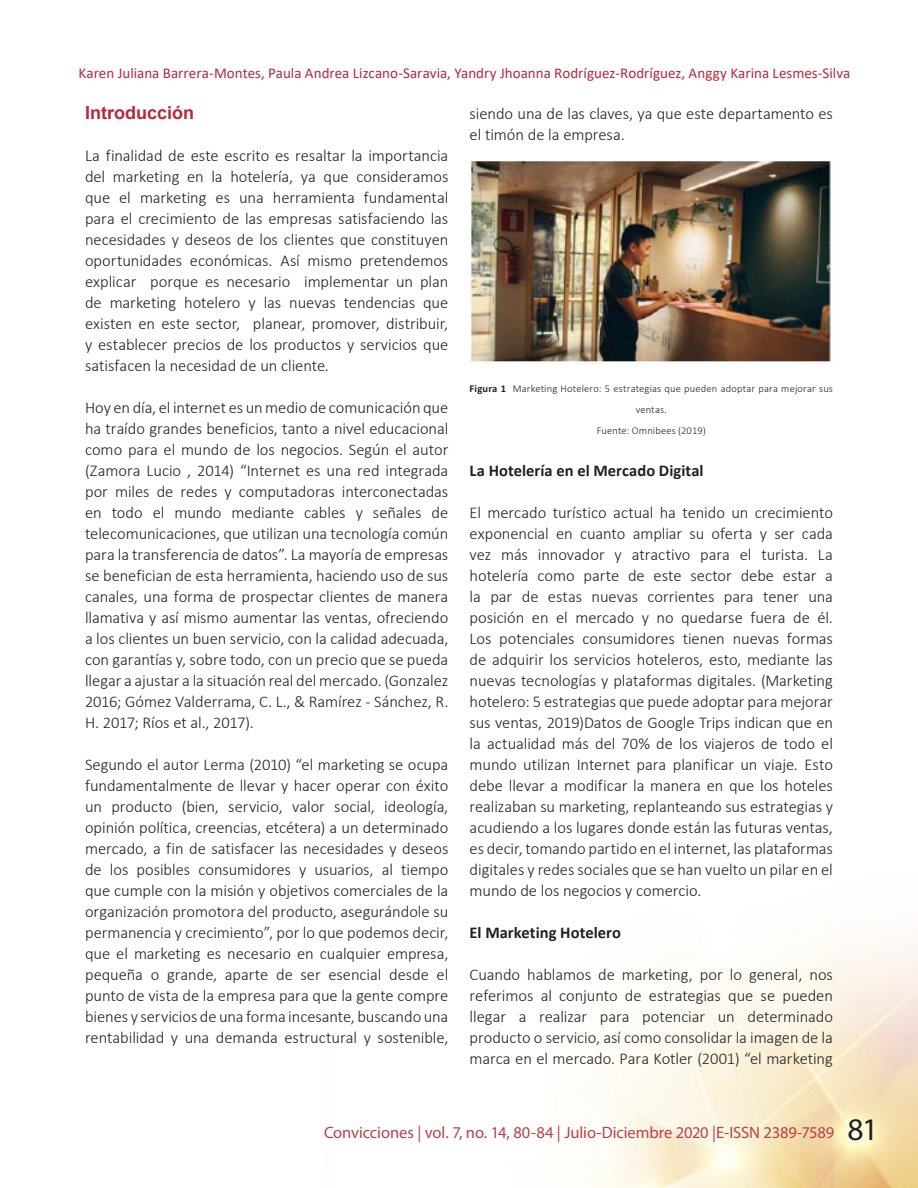
<style>
.page{position:relative;width:918px;height:1188px;background:#fff}
.page>*{position:absolute;margin:0;border:0;box-sizing:border-box;transform-origin:0 0}
.sub{font:700 18px "Arial";color:#b5283e}
.t1{font:300 16.5px/21px "Calibri";letter-spacing:-.005em;color:#231f20;text-align:justify}
.t2{font:16.5px "Myriad Pro";letter-spacing:-.005em;color:#bb404a}
.t3{font:700 16.5px "Calibri";color:#231f20}
.t4{font:15px "Calibri";color:#b5283e}
.t5{font:300 10.5px/21px "Calibri";letter-spacing:.015em;color:#231f20;text-align:center}
.s1{font-weight:700}
.s2{font-size:31.5px;color:#231f20}
</style>
<div class="page">
<img style="left:469px;top:202px;width:449px;height:986px">
<img style="left:470px;top:160px;width:363px;height:204px">
<p class="t4" style="left:79px;top:63px;width:773px">Karen Juliana Barrera-Montes, Paula Andrea Lizcano-Saravia, Yandry Jhoanna Rodríguez-Rodríguez, Anggy Karina Lesmes-Silva</p>
<p class="sub" style="left:85px;top:100px;width:111px">Introducción</p>
<p class="t1" style="left:85px;top:145px;width:365px">La finalidad de este escrito es resaltar la importancia del marketing en la hotelería, ya que consideramos que el marketing es una herramienta fundamental para el crecimiento de las empresas satisfaciendo las necesidades y deseos de los clientes que constituyen oportunidades económicas. Así mismo pretendemos explicar porque es necesario implementar un plan de marketing hotelero y las nuevas tendencias que existen en este sector, planear, promover, distribuir, y establecer precios de los productos y servicios que satisfacen la necesidad de un cliente.</p>
<p class="t1" style="left:85px;top:397px;width:365px">Hoy en día, el internet es un medio de comunicación que ha traído grandes beneficios, tanto a nivel educacional como para el mundo de los negocios. Según el autor (Zamora Lucio , 2014) “Internet es una red integrada por miles de redes y computadoras interconectadas en todo el mundo mediante cables y señales de telecomunicaciones, que utilizan una tecnología común para la transferencia de datos”. La mayoría de empresas se benefician de esta herramienta, haciendo uso de sus canales, una forma de prospectar clientes de manera llamativa y así mismo aumentar las ventas, ofreciendo a los clientes un buen servicio, con la calidad adecuada, con garantías y, sobre todo, con un precio que se pueda llegar a ajustar a la situación real del mercado. (Gonzalez 2016; Gómez Valderrama, C. L., &amp; Ramírez - Sánchez, R.<br>H. 2017; Ríos et al., 2017).</p>
<p class="t1" style="left:85px;top:754px;width:365px">Segundo el autor Lerma (2010) “el marketing se ocupa fundamentalmente de llevar y hacer operar con éxito un producto (bien, servicio, valor social, ideología, opinión política, creencias, etcétera) a un determinado mercado, a fin de satisfacer las necesidades y deseos de los posibles consumidores y usuarios, al tiempo que cumple con la misión y objetivos comerciales de la organización promotora del producto, asegurándole su permanencia y crecimiento”, por lo que podemos decir, que el marketing es necesario en cualquier empresa, pequeña o grande, aparte de ser esencial desde el punto de vista de la empresa para que la gente compre bienes y servicios de una forma incesante, buscando una rentabilidad y una demanda estructural y sostenible,</p>
<p class="t1" style="left:470px;top:103px;width:365px">siendo una de las claves, ya que este departamento es el timón de la empresa.</p>
<p class="t5" style="left:470px;top:378px;width:365px"><span class="s1">Figura 1</span> Marketing Hotelero: 5 estrategias que pueden adoptar para mejorar sus ventas.</p>
<p class="t5" style="left:597px;top:420px;width:111px">Fuente: Omnibees (2019)</p>
<p class="t3" style="left:470px;top:459px;width:235px">La Hotelería en el Mercado Digital</p>
<p class="t1" style="left:470px;top:502px;width:365px">El mercado turístico actual ha tenido un crecimiento exponencial en cuanto ampliar su oferta y ser cada vez más innovador y atractivo para el turista. La hotelería como parte de este sector debe estar a la par de estas nuevas corrientes para tener una posición en el mercado y no quedarse fuera de él.<br>Los potenciales consumidores tienen nuevas formas de adquirir los servicios hoteleros, esto, mediante las nuevas tecnologías y plataformas digitales. (Marketing hotelero: 5 estrategias que puede adoptar para mejorar sus ventas, 2019)Datos de Google Trips indican que en la actualidad más del 70% de los viajeros de todo el mundo utilizan Internet para planificar un viaje. Esto debe llevar a modificar la manera en que los hoteles realizaban su marketing, replanteando sus estrategias y acudiendo a los lugares donde están las futuras ventas, es decir, tomando partido en el internet, las plataformas digitales y redes sociales que se han vuelto un pilar en el mundo de los negocios y comercio.</p>
<p class="t3" style="left:470px;top:921px;width:153px">El Marketing Hotelero</p>
<p class="t1" style="left:470px;top:964px;width:365px">Cuando hablamos de marketing, por lo general, nos referimos al conjunto de estrategias que se pueden llegar a realizar para potenciar un determinado producto o servicio, así como consolidar la imagen de la marca en el mercado. Para Kotler (2001) “el marketing</p>
<p class="t2" style="left:324px;top:1123px;width:556px">Convicciones | vol. 7, no. 14, 80-84 | Julio-Diciembre 2020 |E-ISSN 2389-7589 <span class="s2">81</span></p>
</div>
